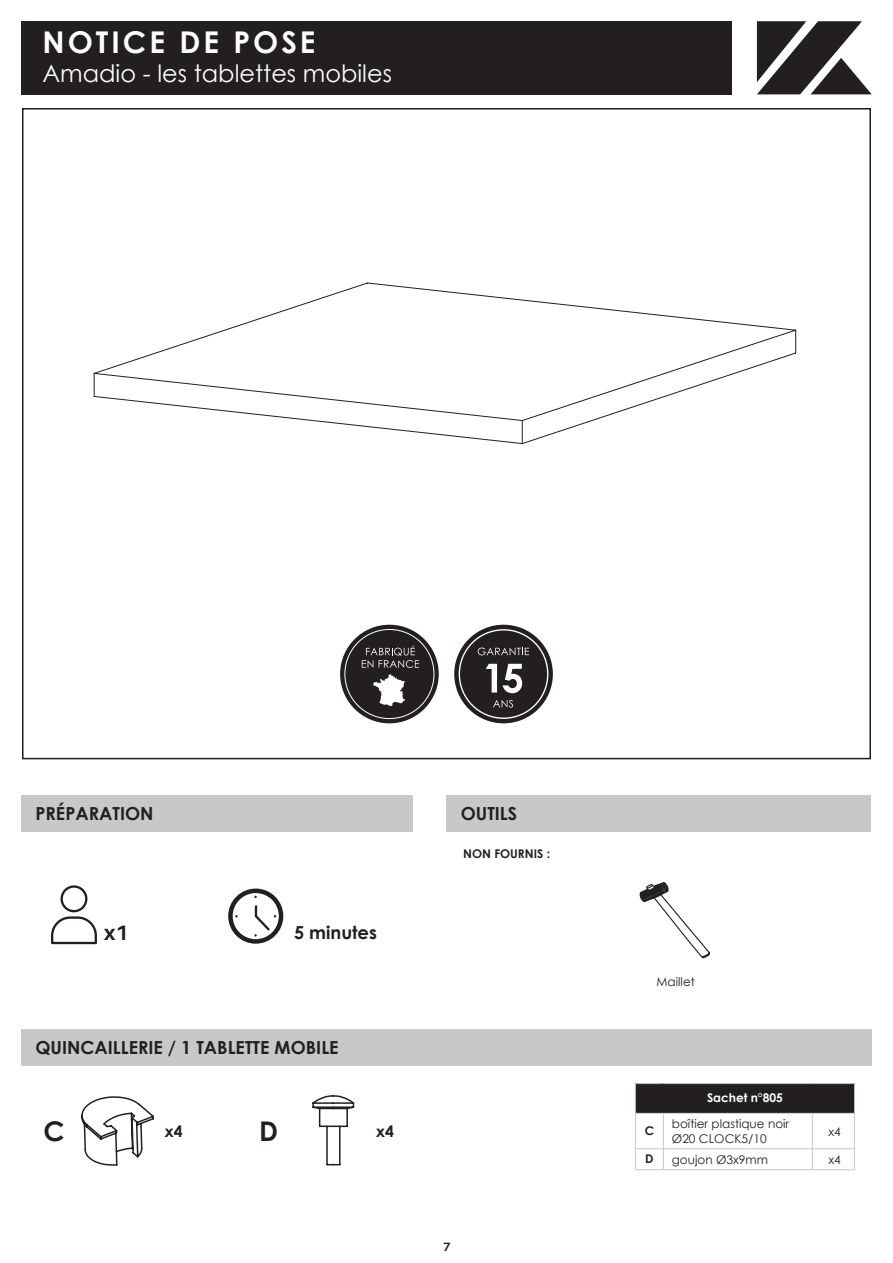
<style>
.page{position:relative;width:893px;height:1263px;background:#fff}
.page>*{position:absolute;margin:0;border:0;box-sizing:border-box;transform-origin:0 0}
.t1{font:700 30px "Century Gothic";letter-spacing:.1em;color:#fff}
.t2{font:700 27.15px "Century Gothic";color:#231f20}
.t3{font:24px "Century Gothic";color:#fff}
.t4{font:700 21px "Aileron";color:#231f20}
.t5{font:700 18px "Century Gothic";color:#231f20}
.t6{font:700 15.75px "Century Gothic";color:#231f20}
.t7{font:12px/14.4px "Century Gothic";color:#231f20}
.t8{font:700 12px "Century Gothic";color:#231f20}
.t9{font:700 12px "Century Gothic";color:#fff}
.t10{font:700 12px "Aileron";color:#231f20}
</style>
<div class="page">
<div style="left:21px;top:21px;width:710px;height:73px;background:#231f20"></div>
<svg style="left:757px;top:21px;width:115px;height:73px"></svg>
<div style="left:635px;top:1083px;width:219px;height:30px;background:#231f20"></div>
<svg style="left:854px;top:1084px;width:1px;height:29px"></svg>
<hr style="left:635px;top:1113px;width:1px;height:35px;background:#c7c8ca">
<hr style="left:663px;top:1113px;width:149px;height:1px;background:#c7c8ca">
<hr style="left:663px;top:1113px;width:1px;height:35px;background:#c7c8ca">
<hr style="left:812px;top:1113px;width:43px;height:1px;background:#c7c8ca">
<hr style="left:812px;top:1113px;width:1px;height:35px;background:#c7c8ca">
<hr style="left:854px;top:1113px;width:1px;height:35px;background:#c7c8ca">
<hr style="left:663px;top:1148px;width:149px;height:1px;background:#c7c8ca">
<hr style="left:812px;top:1148px;width:43px;height:1px;background:#c7c8ca">
<svg style="left:812px;top:1149px;width:1px;height:20px"></svg>
<svg style="left:854px;top:1149px;width:1px;height:20px"></svg>
<svg style="left:635px;top:1148px;width:29px;height:22px"></svg>
<hr style="left:663px;top:1169px;width:149px;height:1px;background:#c7c8ca">
<hr style="left:812px;top:1169px;width:43px;height:1px;background:#c7c8ca">
<svg style="left:635px;top:1083px;width:28px;height:31px"></svg>
<hr style="left:663px;top:1083px;width:149px;height:1px;background:#c7c8ca">
<hr style="left:812px;top:1083px;width:43px;height:1px;background:#c7c8ca">
<svg style="left:81px;top:1096px;width:73px;height:70px"></svg>
<svg style="left:312px;top:1095px;width:43px;height:71px"></svg>
<svg style="left:639px;top:882px;width:71px;height:77px"></svg>
<div style="left:446px;top:795px;width:425px;height:37px;background:#c7c8ca"></div>
<div style="left:21px;top:1029px;width:851px;height:37px;background:#c7c8ca"></div>
<div style="left:21px;top:795px;width:391px;height:37px;background:#c7c8ca"></div>
<svg style="left:51px;top:916px;width:46px;height:29px"></svg>
<div style="left:61px;top:885px;width:26px;height:27px;border:2px solid #231f20;border-radius:50%"></div>
<div style="left:228px;top:888px;width:55px;height:56px;border:4px solid #231f20;border-radius:50%"></div>
<svg style="left:254px;top:904px;width:22px;height:32px"></svg>
<div style="left:340px;top:625px;width:99px;height:98px;background:#231f20;border-radius:50%"></div>
<svg style="left:373px;top:674px;width:32px;height:32px"></svg>
<svg style="left:362px;top:646px;width:57px;height:22px"></svg>
<div style="left:454px;top:625px;width:99px;height:98px;background:#231f20;border-radius:50%"></div>
<svg style="left:478px;top:647px;width:51px;height:8px"></svg>
<svg style="left:493px;top:700px;width:20px;height:8px"></svg>
<svg style="left:486px;top:664px;width:11px;height:28px"></svg>
<svg style="left:503px;top:664px;width:19px;height:29px"></svg>
<svg style="left:93px;top:282px;width:704px;height:162px"></svg>
<h1 class="t1" style="left:43px;top:20px;width:274px">NOTICE DE POSE</h1>
<h3 class="t3" style="left:43px;top:57px;width:351px">Amadio - les tablettes mobiles</h3>
<h3 class="t5" style="left:35px;top:800px;width:120px">PRÉPARATION</h3>
<h3 class="t4" style="left:104px;top:921px;width:26px">x1</h3>
<h3 class="t5" style="left:294px;top:919px;width:84px">5 minutes</h3>
<h3 class="t5" style="left:35px;top:1034px;width:305px">QUINCAILLERIE / 1 TABLETTE MOBILE</h3>
<h2 class="t2" style="left:43px;top:1111px;width:23px">C</h2>
<h3 class="t6" style="left:165px;top:1119px;width:19px">x4</h3>
<h2 class="t2" style="left:259px;top:1111px;width:20px">D</h2>
<h3 class="t6" style="left:376px;top:1119px;width:19px">x4</h3>
<h3 class="t5" style="left:461px;top:800px;width:58px">OUTILS</h3>
<p class="t8" style="left:463px;top:845px;width:88px">NON FOURNIS :</p>
<p class="t10" style="left:443px;top:1240px;width:9px">7</p>
<p class="t7" style="left:657px;top:974px;width:40px">Maillet</p>
<p class="t9" style="left:707px;top:1088px;width:77px">Sachet n°805</p>
<p class="t8" style="left:645px;top:1121px;width:11px">C</p>
<p class="t7" style="left:672px;top:1116px;width:119px">boîtier plastique noir<br>Ø20 CLOCK5/10</p>
<p class="t7" style="left:828px;top:1124px;width:14px">x4</p>
<p class="t8" style="left:645px;top:1149px;width:10px">D</p>
<p class="t7" style="left:672px;top:1152px;width:98px">goujon Ø3x9mm</p>
<p class="t7" style="left:828px;top:1152px;width:14px">x4</p>
</div>
